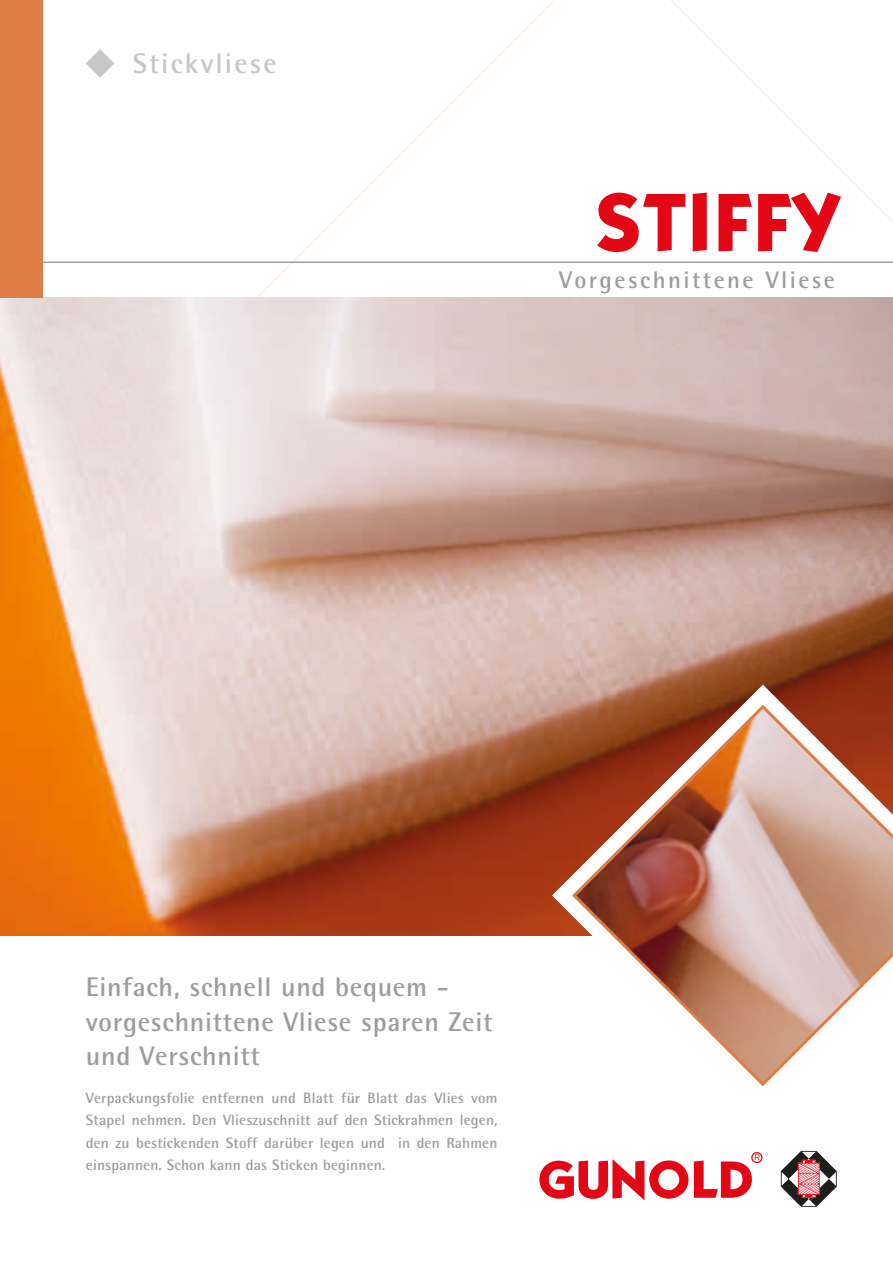
<style>
.page{position:relative;width:893px;height:1263px;background:#fff}
.page>*{position:absolute;margin:0;border:0;box-sizing:border-box;transform-origin:0 0}
.t1{font:700 82.8px "Itc Kabel";letter-spacing:.035em;color:#e30614}
.t2{font:700 28.35px "Rotis Semi Sans";letter-spacing:.075em;color:#c7c7c6}
.t3{font:700 27px/34.5px "Rotis Semi Sans";letter-spacing:.025em;color:#9d9d9d}
.t4{font:700 24px "Rotis Semi Sans";letter-spacing:.1em;color:#9d9d9d}
.t5{font:700 15px/22.5px "Rotis Semi Sans";letter-spacing:.01em;color:#9d9d9d;text-align:justify}
</style>
<div class="page">
<img style="left:0;top:297px;width:893px;height:638px">
<svg style="left:86px;top:49px;width:28px;height:29px"></svg>
<div style="left:0;top:0;width:43px;height:297px;background:#e07c45"></div>
<hr style="left:43px;top:261px;width:850px;height:2px;background:#9d9d9d">
<svg style="left:539px;top:1152px;width:223px;height:48px"></svg>
<svg style="left:781px;top:1151px;width:56px;height:56px"></svg>
<svg style="left:552px;top:685px;width:341px;height:251px;background:#a3573a"></svg>
<svg style="left:570px;top:702px;width:323px;height:385px"></svg>
<h2 class="t2" style="left:133px;top:46px;width:145px">Stickvliese</h2>
<h1 class="t1" style="left:595px;top:172px;width:246px">STIFFY</h1>
<h3 class="t4" style="left:559px;top:265px;width:278px">Vorgeschnittene Vliese</h3>
<h3 class="t3" style="left:86px;top:969px;width:408px">Einfach, schnell und bequem - vorgeschnittene Vliese sparen Zeit und Verschnitt</h3>
<p class="t5" style="left:86px;top:1086px;width:413px">Verpackungsfolie entfernen und Blatt für Blatt das Vlies vom Stapel nehmen. Den Vlieszuschnitt auf den Stickrahmen legen, den zu bestickenden Stoff darüber legen und in den Rahmen einspannen. Schon kann das Sticken beginnen.</p>
</div>
